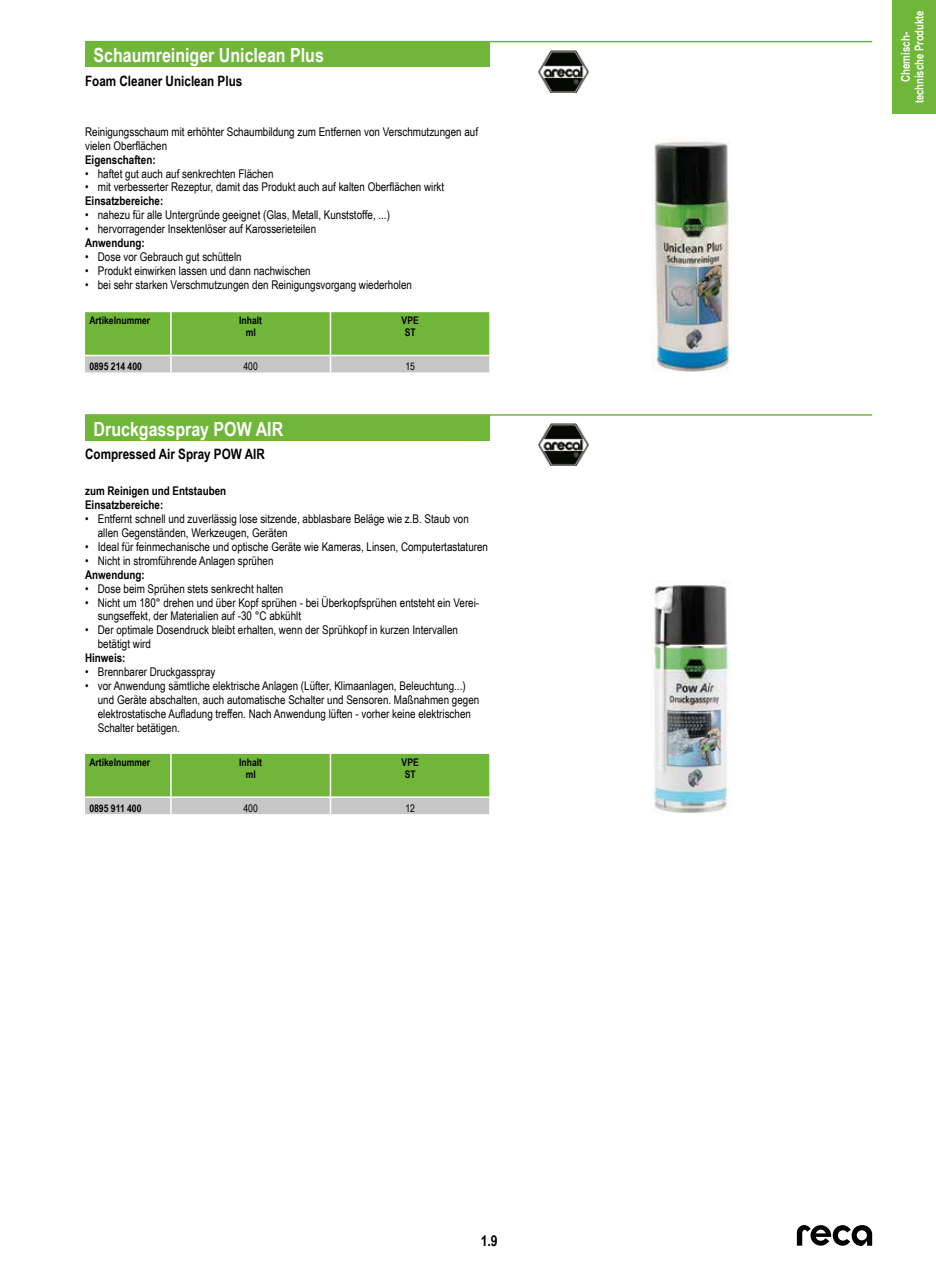
<style>
.page{position:relative;width:936px;height:1263px;background:#fff}
.page>*{position:absolute;margin:0;border:0;box-sizing:border-box;transform-origin:0 0}
.t1{font:700 19.5px "Arial Narrow";color:#fff}
.t2{font:700 15px "Arial Narrow";color:#000}
.t3{font:700 14.25px "Arial Narrow";color:#000}
.t4{font:12px/14px "Arial Narrow";color:#000}
.t5{font:700 12px/14px "Arial Narrow";color:#000}
.t6{font:700 12px/13.5px "Arial Narrow";color:#fff;text-align:center}
.t7{font:700 10.5px/12px "Arial Narrow";color:#000;text-align:center}
.t8{font:10.5px "Arial Narrow";color:#000}
</style>
<div class="page">
<svg style="left:796px;top:1225px;width:76px;height:21px"></svg>
<div style="left:892px;top:0;width:43px;height:114px;background:#6fb639"></div>
<hr style="left:85px;top:41px;width:787px;height:1px;background:#6fb639">
<div style="left:85px;top:42px;width:404px;height:25px;background:#6fb639"></div>
<svg style="left:85px;top:312px;width:404px;height:60px;background:#8abc64"></svg>
<img style="left:538px;top:50px;width:51px;height:43px">
<img style="left:651px;top:138px;width:80px;height:234px">
<hr style="left:85px;top:414px;width:787px;height:2px;background:#6fb639">
<div style="left:85px;top:415px;width:404px;height:25px;background:#6fb639"></div>
<svg style="left:85px;top:754px;width:404px;height:60px;background:#8abc64"></svg>
<img style="left:538px;top:423px;width:51px;height:43px">
<img style="left:651px;top:581px;width:78px;height:233px">
<h1 class="t1" style="left:94px;top:41px;width:232px">Schaumreiniger Uniclean Plus</h1>
<p class="t3" style="left:85px;top:70px;width:159px">Foam Cleaner Uniclean Plus</p>
<p class="t4" style="left:85px;top:124px;width:394px">Reinigungsschaum mit erhöhter Schaumbildung zum Entfernen von Verschmutzungen auf vielen Oberflächen</p>
<p class="t5" style="left:85px;top:152px;width:72px">Eigenschaften:</p>
<p class="t4" style="left:85px;top:166px;width:190px">• haftet gut auch auf senkrechten Flächen</p>
<p class="t4" style="left:85px;top:180px;width:360px">• mit verbesserter Rezeptur, damit das Produkt auch auf kalten Oberflächen wirkt</p>
<p class="t5" style="left:85px;top:194px;width:80px">Einsatzbereiche:</p>
<p class="t4" style="left:85px;top:208px;width:306px">• nahezu für alle Untergründe geeignet (Glas, Metall, Kunststoffe, ...)</p>
<p class="t4" style="left:85px;top:222px;width:232px">• hervorragender Insektenlöser auf Karosserieteilen</p>
<p class="t5" style="left:85px;top:235px;width:61px">Anwendung:</p>
<p class="t4" style="left:85px;top:249px;width:158px">• Dose vor Gebrauch gut schütteln</p>
<p class="t4" style="left:85px;top:263px;width:227px">• Produkt einwirken lassen und dann nachwischen</p>
<p class="t4" style="left:85px;top:277px;width:328px">• bei sehr starken Verschmutzungen den Reinigungsvorgang wiederholen</p>
<p class="t7" style="left:89px;top:314px;width:62px">Artikelnummer</p>
<p class="t7" style="left:239px;top:314px;width:24px">Inhalt ml</p>
<p class="t7" style="left:401px;top:314px;width:19px;text-align:left">VPE<br>ST</p>
<p class="t7" style="left:89px;top:360px;width:54px">0895 214 400</p>
<p class="t8" style="left:243px;top:358px;width:16px">400</p>
<p class="t8" style="left:405px;top:358px;width:11px">15</p>
<h1 class="t1" style="left:94px;top:414px;width:191px">Druckgasspray POW AIR</h1>
<p class="t3" style="left:85px;top:443px;width:181px">Compressed Air Spray POW AIR</p>
<p class="t5" style="left:85px;top:483px;width:143px">zum Reinigen und Entstauben<br>Einsatzbereiche:</p>
<p class="t4" style="left:98px;top:511px;width:372px;text-indent:-13px">• Entfernt schnell und zuverlässig lose sitzende, abblasbare Beläge wie z.B. Staub von allen Gegenständen, Werkzeugen, Geräten</p>
<p class="t4" style="left:85px;top:539px;width:404px">• Ideal für feinmechanische und optische Geräte wie Kameras, Linsen, Computertastaturen</p>
<p class="t4" style="left:85px;top:553px;width:190px">• Nicht in stromführende Anlagen sprühen</p>
<p class="t5" style="left:85px;top:567px;width:61px">Anwendung:</p>
<p class="t4" style="left:85px;top:581px;width:200px">• Dose beim Sprühen stets senkrecht halten</p>
<p class="t4" style="left:98px;top:595px;width:383px;text-indent:-13px">• Nicht um 180° drehen und über Kopf sprühen - bei Überkopfsprühen entsteht ein Verei&shy;sungseffekt, der Materialien auf -30 °C abkühlt</p>
<p class="t4" style="left:98px;top:623px;width:361px;text-indent:-13px">• Der optimale Dosendruck bleibt erhalten, wenn der Sprühkopf in kurzen Intervallen betätigt wird</p>
<p class="t5" style="left:85px;top:650px;width:42px">Hinweis:</p>
<p class="t4" style="left:85px;top:664px;width:132px">• Brennbarer Druckgasspray</p>
<p class="t4" style="left:98px;top:678px;width:383px;text-indent:-13px">• vor Anwendung sämtliche elektrische Anlagen (Lüfter, Klimaanlagen, Beleuchtung...) und Geräte abschalten, auch automatische Schalter und Sensoren. Maßnahmen gegen elektrostatische Aufladung treffen. Nach Anwendung lüften - vorher keine elektrischen Schalter betätigen.</p>
<p class="t7" style="left:89px;top:755px;width:62px">Artikelnummer</p>
<p class="t7" style="left:239px;top:755px;width:24px">Inhalt ml</p>
<p class="t7" style="left:401px;top:755px;width:19px;text-align:left">VPE<br>ST</p>
<p class="t7" style="left:89px;top:801px;width:54px">0895 911 400</p>
<p class="t8" style="left:243px;top:800px;width:16px">400</p>
<p class="t8" style="left:405px;top:800px;width:11px">12</p>
<p class="t2" style="left:480px;top:1229px;width:19px">1.9</p>
<p class="t6" style="left:898px;top:103px;width:94px;rotate:-90deg">Chemisch&shy;technische Produkte</p>
</div>
